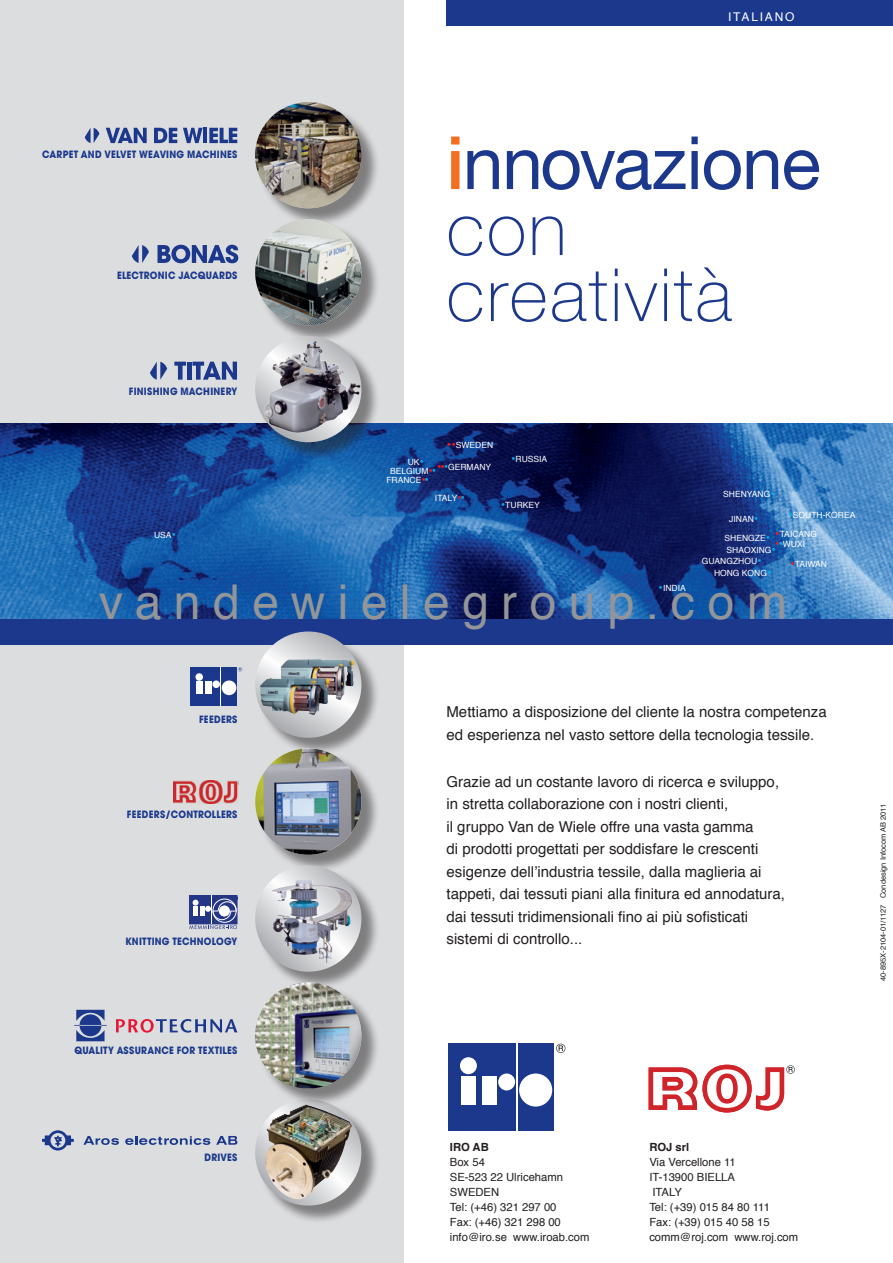
<style>
.page{position:relative;width:893px;height:1263px;background:#fff}
.page>*{position:absolute;margin:0;border:0;box-sizing:border-box;transform-origin:0 0}
.t1{font:100 73.5px/66px "Helvetica Neue LT Pro";letter-spacing:.03em;color:#1b388c}
.t2{font:48px "Helvetica";letter-spacing:.26em;color:#939598}
.t3{font:15px/22.5px "Helvetica";color:#231f20}
.t4{font:12px "Helvetica";letter-spacing:.15em;color:#fff}
.t5{font:11.25px/15px "Helvetica";color:#231f20}
.t6{font:700 11.25px "Helvetica";color:#231f20}
.t7{font:700 10.05px "Avant Garde";letter-spacing:.025em;color:#1b388c;scale:.9 1}
.t8{font:8.55px/8.7px "Helvetica";color:#fff}
.t9{font:7.5px "Helvetica";color:#231f20}
.s1{font-size:12.75px;color:#00aeef}
.s2{font-family:"Helvetica Neue";font-weight:500;color:#f36e21}
.s3{font-weight:400}
.s4{font-size:12.75px;color:#ee1d23}
</style>
<div class="page">
<div style="left:446px;top:0;width:447px;height:26px;background:#1b388c"></div>
<div style="left:0;top:0;width:404px;height:1263px;background:#dcdddf"></div>
<div style="left:518px;top:1044px;width:35px;height:87px;background:#1b388c"></div>
<div style="left:449px;top:1044px;width:67px;height:87px;background:#1b388c"></div>
<svg style="left:556px;top:1044px;width:9px;height:9px"></svg>
<div style="left:483px;top:1076px;width:14px;height:28px;background:#fff"></div>
<div style="left:460px;top:1057px;width:17px;height:17px;background:#fff;border-radius:50%"></div>
<div style="left:461px;top:1076px;width:14px;height:28px;background:#fff"></div>
<div style="left:519px;top:1073px;width:33px;height:33px;background:#fff;border-radius:50%"></div>
<div style="left:498px;top:1073px;width:17px;height:17px;background:#fff;border-radius:50%"></div>
<svg style="left:649px;top:1065px;width:146px;height:47px"></svg>
<img style="left:0;top:423px;width:893px;height:196px">
<div style="left:0;top:619px;width:893px;height:25px;background:#1b388c"></div>
<div style="left:257px;top:104px;width:123px;height:123px;background:#231f20;opacity:.5"></div>
<img style="left:255px;top:102px;width:106px;height:106px;border-radius:53px">
<svg style="left:106px;top:128px;width:41px;height:15px"></svg>
<svg style="left:154px;top:128px;width:23px;height:15px"></svg>
<svg style="left:183px;top:128px;width:20px;height:15px"></svg>
<hr style="left:203px;top:128px;width:4px;height:15px;background:#1b388c">
<svg style="left:209px;top:128px;width:28px;height:15px"></svg>
<svg style="left:85px;top:128px;width:14px;height:15px"></svg>
<div style="left:257px;top:221px;width:123px;height:123px;background:#231f20;opacity:.5"></div>
<img style="left:255px;top:219px;width:106px;height:106px;border-radius:53px">
<svg style="left:157px;top:245px;width:81px;height:18px"></svg>
<svg style="left:132px;top:245px;width:17px;height:18px"></svg>
<div style="left:257px;top:338px;width:123px;height:123px;background:#231f20;opacity:.5"></div>
<img style="left:255px;top:336px;width:106px;height:106px;border-radius:53px">
<svg style="left:174px;top:362px;width:12px;height:18px"></svg>
<div style="left:187px;top:362px;width:5px;height:18px;background:#1b388c"></div>
<svg style="left:192px;top:362px;width:45px;height:18px"></svg>
<svg style="left:150px;top:362px;width:17px;height:18px"></svg>
<div style="left:257px;top:1101px;width:123px;height:123px;background:#231f20;opacity:.5"></div>
<img style="left:255px;top:1099px;width:106px;height:106px;border-radius:53px">
<img style="left:270px;top:1107px;width:35px;height:19px">
<svg style="left:83px;top:1136px;width:36px;height:9px"></svg>
<svg style="left:125px;top:1136px;width:85px;height:9px"></svg>
<svg style="left:216px;top:1136px;width:21px;height:9px"></svg>
<svg style="left:43px;top:1130px;width:31px;height:20px"></svg>
<div style="left:257px;top:634px;width:123px;height:122px;background:#231f20;opacity:.5"></div>
<svg style="left:255px;top:631px;width:106px;height:107px"></svg>
<img style="left:260px;top:659px;width:57px;height:54px">
<div style="left:221px;top:667px;width:16px;height:39px;background:#1b388c"></div>
<div style="left:190px;top:667px;width:30px;height:39px;background:#1b388c"></div>
<svg style="left:238px;top:667px;width:4px;height:4px"></svg>
<div style="left:206px;top:681px;width:6px;height:13px;background:#fff"></div>
<div style="left:195px;top:673px;width:8px;height:8px;background:#fff;border-radius:50%"></div>
<div style="left:196px;top:681px;width:6px;height:13px;background:#fff"></div>
<div style="left:222px;top:680px;width:14px;height:15px;background:#fff;border-radius:50%"></div>
<div style="left:212px;top:680px;width:8px;height:8px;background:#fff;border-radius:50%"></div>
<hr style="left:220px;top:667px;width:1px;height:39px;background:#fff">
<div style="left:257px;top:751px;width:123px;height:122px;background:#231f20;opacity:.5"></div>
<img style="left:255px;top:748px;width:106px;height:107px;border-radius:53px">
<img style="left:174px;top:781px;width:64px;height:22px">
<div style="left:257px;top:868px;width:123px;height:122px;background:#231f20;opacity:.5"></div>
<svg style="left:255px;top:865px;width:106px;height:107px"></svg>
<img style="left:272px;top:873px;width:9px;height:44px">
<div style="left:212px;top:895px;width:25px;height:29px;border:1px solid #253687"></div>
<div style="left:189px;top:895px;width:23px;height:29px;border:1px solid #253687"></div>
<svg style="left:189px;top:896px;width:48px;height:33px;background:#6f7aae"></svg>
<div style="left:257px;top:984px;width:123px;height:123px;background:#231f20;opacity:.5"></div>
<img style="left:255px;top:982px;width:106px;height:106px">
<svg style="left:116px;top:1019px;width:121px;height:14px"></svg>
<svg style="left:74px;top:1010px;width:33px;height:31px"></svg>
<p class="t4" style="left:728px;top:8px;width:68px">ITALIANO</p>
<p class="t7" style="left:42px;top:148px;width:218px">CARPET AND VELVET WEAVING MACHINES</p>
<p class="t7" style="left:117px;top:269px;width:135px">ELECTRONIC JACQUARDS</p>
<p class="t7" style="left:129px;top:385px;width:122px">FINISHING MACHINERY</p>
<p class="t8" style="left:154px;top:531px;width:23px">USA<span class="s1">•</span></p>
<h1 class="t1" style="left:446px;top:130px;width:376px"><span class="s2">i</span><span class="s3">nnovazione </span>con creatività</h1>
<p class="t8" style="left:447px;top:440px;width:48px"><span class="s4">••</span>SWEDEN</p>
<p class="t8" style="left:390px;top:458px;width:48px;text-indent:17px">UK<span class="s1">•<br></span>BELGIUM<span class="s4">•</span><span class="s1">•</span></p>
<p class="t8" style="left:437px;top:463px;width:55px"><span class="s4">••</span><span class="s1">•</span>GERMANY</p>
<p class="t8" style="left:386px;top:476px;width:44px">FRANCE<span class="s4">•</span><span class="s1">•</span></p>
<p class="t8" style="left:435px;top:494px;width:32px">ITALY<span class="s4">•</span><span class="s1">•</span></p>
<p class="t8" style="left:511px;top:455px;width:38px"><span class="s1">•</span>RUSSIA</p>
<p class="t8" style="left:501px;top:501px;width:41px"><span class="s1">•</span>TURKEY</p>
<p class="t8" style="left:723px;top:490px;width:53px">SHENYANG<span class="s1">•</span></p>
<p class="t8" style="left:729px;top:515px;width:31px">JINAN<span class="s1">•</span></p>
<p class="t8" style="left:788px;top:511px;width:68px"><span class="s1">•</span>SOUTH-KOREA</p>
<p class="t8" style="left:775px;top:530px;width:43px"><span class="s4">•</span>TAICANG</p>
<p class="t8" style="left:725px;top:534px;width:47px">SHENGZE<span class="s1">•</span></p>
<p class="t8" style="left:727px;top:545px;width:80px">SHAOXING<span class="s1">•</span><sup>•</sup><sup>•</sup>WUXI</p>
<p class="t8" style="left:702px;top:557px;width:61px">GUANGZHOU<span class="s1">•</span></p>
<p class="t8" style="left:714px;top:569px;width:59px">HONG KONG<span class="s1">•</span></p>
<p class="t8" style="left:790px;top:560px;width:38px"><span class="s4">•</span>TAIWAN</p>
<h2 class="t2" style="left:99px;top:565px;width:689px">vandewielegroup.com</h2>
<p class="t8" style="left:659px;top:584px;width:29px"><span class="s1">•</span>INDIA</p>
<p class="t7" style="left:199px;top:712px;width:7px">FEEDERS</p>
<p class="t7" style="left:127px;top:808px;width:7px">FEEDERS</p>
<p class="t7" style="left:165px;top:808px;width:14px">/CONTROLLERS</p>
<p class="t7" style="left:125px;top:935px;width:15px">KNITTING</p>
<p class="t7" style="left:172px;top:935px;width:9px">TECHNOLOGY</p>
<p class="t7" style="left:74px;top:1044px;width:183px">QUALITY ASSURANCE FOR TEXTILES</p>
<p class="t3" style="left:446px;top:701px;width:382px">Mettiamo a disposizione del cliente la nostra competenza ed esperienza nel vasto settore della tecnologia tessile.</p>
<p class="t3" style="left:446px;top:771px;width:340px">Grazie ad un costante lavoro di ricerca e sviluppo, in stretta collaborazione con i nostri clienti,<br>il gruppo Van de Wiele offre una vasta gamma<br>di prodotti progettati per soddisfare le crescenti esigenze dell’industria tessile, dalla maglieria ai tappeti, dai tessuti piani alla finitura ed annodatura, dai tessuti tridimensionali fino ai più sofisticati sistemi di controllo...</p>
<p class="t9" style="left:877px;top:981px;width:179px;rotate:-90deg">40-895X-2104-01/1127 Condesign Infocom AB 2011</p>
<p class="t7" style="left:204px;top:1151px;width:38px">DRIVES</p>
<p class="t6" style="left:450px;top:1138px;width:40px">IRO AB</p>
<p class="t5" style="left:450px;top:1154px;width:141px">Box 54<br>SE-523 22 Ulricehamn<br>SWEDEN<br>Tel: (+46) 321 297 00<br>Fax: (+46) 321 298 00 info@iro.se www.iroab.com</p>
<p class="t6" style="left:649px;top:1138px;width:42px">ROJ srl</p>
<p class="t5" style="left:649px;top:1155px;width:150px">Via Vercellone 11<br>IT-13900 BIELLA<br>ITALY<br>Tel: (+39) 015 84 80 111<br>Fax: (+39) 015 40 58 15 comm@roj.com www.roj.com</p>
</div>
